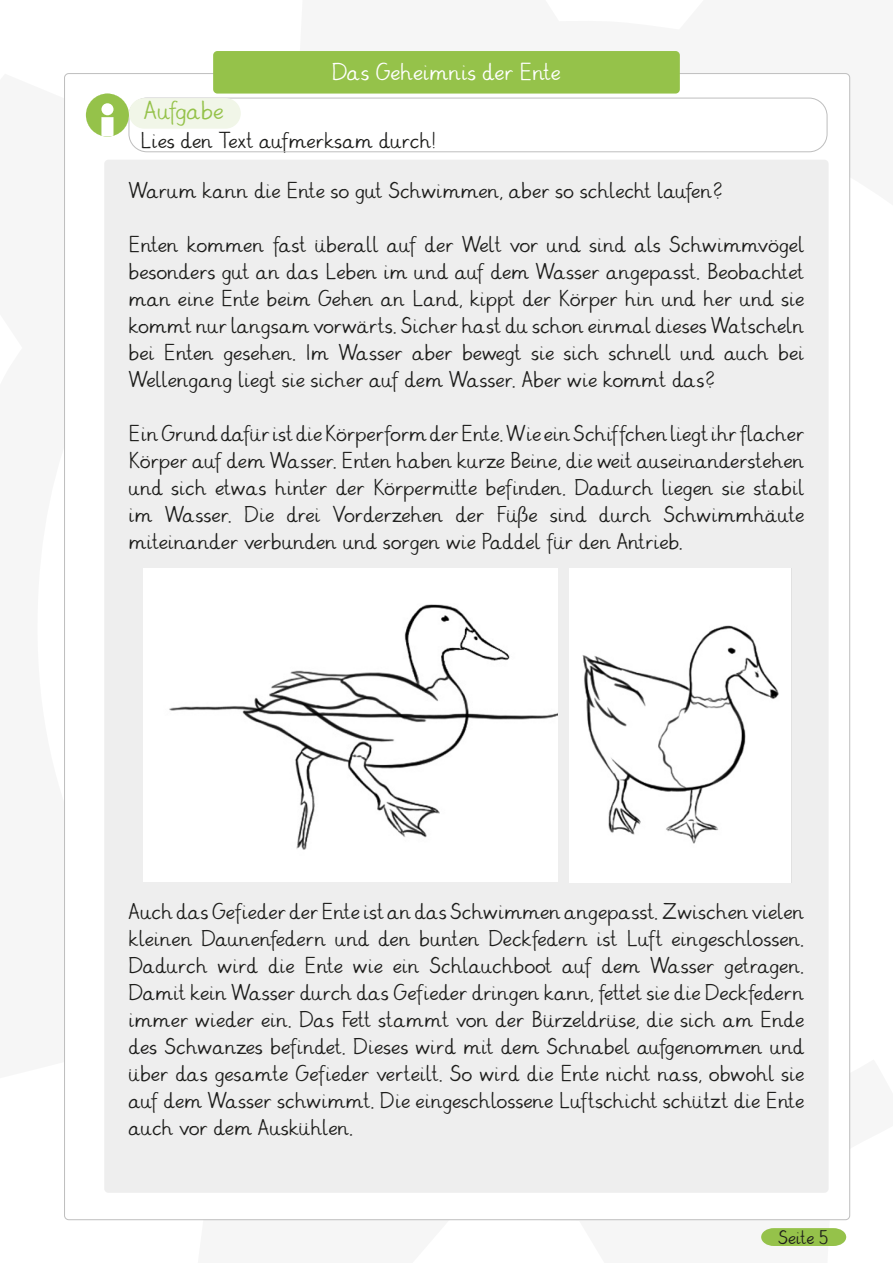
<style>
.page{position:relative;width:893px;height:1263px;background:#fff}
.page>*{position:absolute;margin:0;border:0;box-sizing:border-box;transform-origin:0 0}
.t1{font:24px "Grundschrift";color:#95c24a}
.t2{font:22.5px "Grundschrift";color:#fff}
.t3{font:21px/27px "Grundschrift";color:#1d1d1b;text-align:justify}
.t4{font:18px "Grundschrift";letter-spacing:-.005em;color:#1d1d1b}
</style>
<div class="page">
<div style="left:129px;top:98px;width:698px;height:54px;border:1px solid #bebebe;border-radius:18px"></div>
<div style="left:129px;top:98px;width:112px;height:31px;background:#f1f6e8;border-radius:15px"></div>
<svg style="left:86px;top:94px;width:43px;height:43px"></svg>
<svg style="left:761px;top:1228px;width:85px;height:18px;background:#9cc556"></svg>
<div style="left:104px;top:160px;width:725px;height:1033px;background:#eee;border-radius:4px"></div>
<img style="left:570px;top:568px;width:222px;height:314px">
<img style="left:144px;top:569px;width:413px;height:312px">
<div style="left:213px;top:51px;width:467px;height:43px;background:#95c24a;border-radius:4px"></div>
<p class="t1" style="left:144px;top:98px;width:81px">Aufgabe</p>
<p class="t2" style="left:332px;top:60px;width:230px">Das Geheimnis der Ente</p>
<p class="t3" style="left:140px;top:128px;width:297px">Lies den Text aufmerksam durch!</p>
<p class="t3" style="left:129px;top:179px;width:596px">Warum kann die Ente so gut Schwimmen, aber so schlecht laufen?</p>
<p class="t3" style="left:129px;top:233px;width:677px">Enten kommen fast überall auf der Welt vor und sind als Schwimmvögel besonders gut an das Leben im und auf dem Wasser angepasst. Beobachtet man eine Ente beim Gehen an Land, kippt der Körper hin und her und sie kommt nur langsam vorwärts. Sicher hast du schon einmal dieses Watscheln bei Enten gesehen. Im Wasser aber bewegt sie sich schnell und auch bei Wellengang liegt sie sicher auf dem Wasser. Aber wie kommt das?</p>
<p class="t3" style="left:129px;top:422px;width:677px">Ein Grund dafür ist die Körperform der Ente. Wie ein Schiffchen liegt ihr flacher Körper auf dem Wasser. Enten haben kurze Beine, die weit auseinanderstehen und sich etwas hinter der Körpermitte befinden. Dadurch liegen sie stabil im Wasser. Die drei Vorderzehen der Füße sind durch Schwimmhäute miteinander verbunden und sorgen wie Paddel für den Antrieb.</p>
<p class="t3" style="left:129px;top:900px;width:677px">Auch das Gefieder der Ente ist an das Schwimmen angepasst. Zwischen vielen kleinen Daunenfedern und den bunten Deckfedern ist Luft eingeschlossen.<br>Dadurch wird die Ente wie ein Schlauchboot auf dem Wasser getragen.<br>Damit kein Wasser durch das Gefieder dringen kann, fettet sie die Deckfedern immer wieder ein. Das Fett stammt von der Bürzeldrüse, die sich am Ende des Schwanzes befindet. Dieses wird mit dem Schnabel aufgenommen und über das gesamte Gefieder verteilt. So wird die Ente nicht nass, obwohl sie auf dem Wasser schwimmt. Die eingeschlossene Luftschicht schützt die Ente auch vor dem Auskühlen.</p>
<p class="t4" style="left:778px;top:1228px;width:52px">Seite 5</p>
</div>
